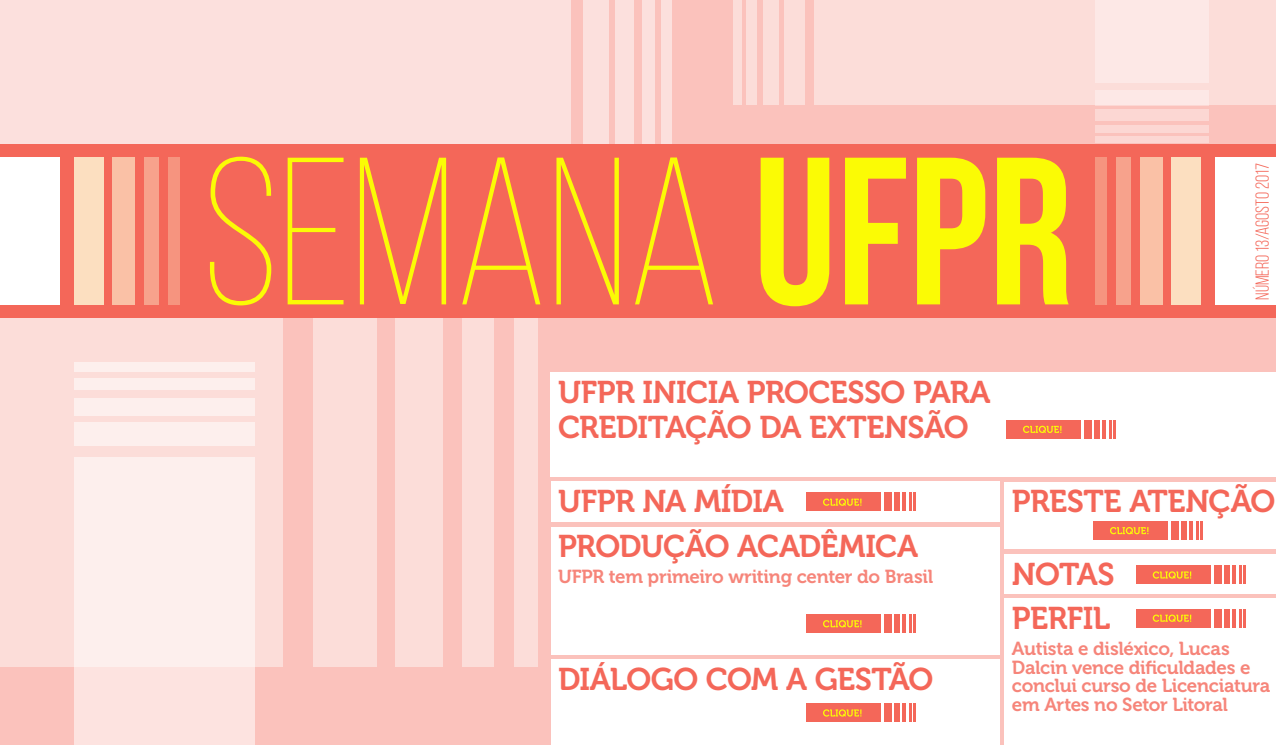
<style>
.page{position:relative;width:1276px;height:745px;background:#fff}
.page>*{position:absolute;margin:0;border:0;box-sizing:border-box;transform-origin:0 0}
.t1{font:31.25px/35px "Museo 700";letter-spacing:-.02em;color:#f46759}
.t2{font:18.75px/18.8px "Museo 700";letter-spacing:-.015em;color:#f6857a}
.t3{font:18.75px "Bebas Neue";letter-spacing:-.005em;color:#f46759}
</style>
<div class="page">
<div style="left:0;top:0;width:1276px;height:744px;background:#fbc2bc"></div>
<div style="left:1095px;top:136px;width:114px;height:7px;background:#fcd7d3"></div>
<div style="left:1095px;top:125px;width:114px;height:8px;background:#fcd7d3"></div>
<div style="left:1095px;top:109px;width:114px;height:11px;background:#fcd7d3"></div>
<div style="left:733px;top:0;width:8px;height:105px;background:#fcddd9"></div>
<div style="left:746px;top:0;width:10px;height:105px;background:#fcddd9"></div>
<div style="left:763px;top:0;width:16px;height:105px;background:#fcddd9"></div>
<div style="left:784px;top:0;width:20px;height:105px;background:#fcddd9"></div>
<div style="left:814px;top:0;width:462px;height:105px;background:linear-gradient(to right,#fcdcd8,#fde3e0)"></div>
<div style="left:74px;top:457px;width:181px;height:287px;background:#fde3e0"></div>
<div style="left:514px;top:157px;width:24px;height:509px;background:#fcddd9"></div>
<div style="left:462px;top:157px;width:31px;height:509px;background:#fcddd9"></div>
<div style="left:396px;top:157px;width:47px;height:509px;background:#fcddd9"></div>
<div style="left:314px;top:157px;width:63px;height:509px;background:#fcddd9"></div>
<svg style="left:0;top:318px;width:282px;height:348px;fill:#fdefed"></svg>
<div style="left:661px;top:0;width:11px;height:180px;background:#fce0dd"></div>
<div style="left:642px;top:0;width:13px;height:180px;background:#fce0dd"></div>
<div style="left:615px;top:0;width:19px;height:180px;background:#fce0dd"></div>
<div style="left:584px;top:0;width:25px;height:180px;background:#fce0dd"></div>
<div style="left:0;top:0;width:571px;height:180px;background:#fce0dd"></div>
<div style="left:0;top:144px;width:1276px;height:174px;background:#f46759"></div>
<div style="left:551px;top:372px;width:725px;height:104px;background:#fff"></div>
<div style="left:1005px;top:598px;width:271px;height:146px;background:#fff"></div>
<div style="left:1005px;top:481px;width:271px;height:67px;background:#fff"></div>
<hr style="left:1195px;top:521px;width:3px;height:18px;background:#f46759">
<hr style="left:1200px;top:521px;width:3px;height:18px;background:#f46759">
<hr style="left:1189px;top:521px;width:4px;height:18px;background:#f46759">
<div style="left:1181px;top:521px;width:6px;height:18px;background:#f46759"></div>
<div style="left:1170px;top:521px;width:8px;height:18px;background:#f46759"></div>
<div style="left:1093px;top:521px;width:74px;height:18px;background:#f46759"></div>
<svg style="left:1110px;top:527px;width:38px;height:7px"></svg>
<div style="left:551px;top:526px;width:448px;height:128px;background:#fff"></div>
<hr style="left:909px;top:614px;width:3px;height:18px;background:#f46759">
<hr style="left:913px;top:614px;width:3px;height:18px;background:#f46759">
<hr style="left:902px;top:614px;width:4px;height:18px;background:#f46759">
<div style="left:894px;top:614px;width:6px;height:18px;background:#f46759"></div>
<div style="left:884px;top:614px;width:7px;height:18px;background:#f46759"></div>
<div style="left:806px;top:614px;width:74px;height:18px;background:#f46759"></div>
<svg style="left:823px;top:620px;width:38px;height:7px"></svg>
<hr style="left:1108px;top:419px;width:3px;height:19px;background:#f46759">
<hr style="left:1113px;top:419px;width:3px;height:19px;background:#f46759">
<hr style="left:1102px;top:419px;width:4px;height:19px;background:#f46759">
<div style="left:1094px;top:419px;width:6px;height:19px;background:#f46759"></div>
<div style="left:1083px;top:419px;width:8px;height:19px;background:#f46759"></div>
<div style="left:1006px;top:419px;width:74px;height:19px;background:#f46759"></div>
<svg style="left:1023px;top:425px;width:38px;height:8px"></svg>
<div style="left:551px;top:659px;width:448px;height:85px;background:#fff"></div>
<hr style="left:909px;top:703px;width:3px;height:18px;background:#f46759">
<hr style="left:913px;top:703px;width:3px;height:18px;background:#f46759">
<hr style="left:902px;top:703px;width:4px;height:18px;background:#f46759">
<div style="left:894px;top:703px;width:6px;height:18px;background:#f46759"></div>
<div style="left:884px;top:703px;width:7px;height:18px;background:#f46759"></div>
<div style="left:806px;top:703px;width:74px;height:18px;background:#f46759"></div>
<svg style="left:823px;top:709px;width:38px;height:7px"></svg>
<div style="left:551px;top:481px;width:448px;height:40px;background:#fff"></div>
<div style="left:1005px;top:553px;width:271px;height:40px;background:#fff"></div>
<hr style="left:909px;top:492px;width:3px;height:19px;background:#f46759">
<hr style="left:913px;top:492px;width:3px;height:19px;background:#f46759">
<hr style="left:902px;top:492px;width:4px;height:19px;background:#f46759">
<div style="left:894px;top:492px;width:6px;height:19px;background:#f46759"></div>
<div style="left:884px;top:492px;width:7px;height:19px;background:#f46759"></div>
<div style="left:806px;top:492px;width:74px;height:19px;background:#f46759"></div>
<svg style="left:823px;top:498px;width:38px;height:7px"></svg>
<hr style="left:1238px;top:608px;width:3px;height:19px;background:#f46759">
<hr style="left:1243px;top:608px;width:3px;height:19px;background:#f46759">
<hr style="left:1232px;top:608px;width:4px;height:19px;background:#f46759">
<div style="left:1223px;top:608px;width:6px;height:19px;background:#f46759"></div>
<div style="left:1213px;top:608px;width:8px;height:19px;background:#f46759"></div>
<div style="left:1136px;top:608px;width:74px;height:19px;background:#f46759"></div>
<svg style="left:1152px;top:614px;width:39px;height:7px"></svg>
<svg style="left:210px;top:156px;width:858px;height:150px"></svg>
<div style="left:168px;top:157px;width:11px;height:147px;background:#f6947f"></div>
<div style="left:144px;top:157px;width:14px;height:147px;background:#f7a28c"></div>
<div style="left:112px;top:157px;width:23px;height:147px;background:#fac1a6"></div>
<div style="left:74px;top:157px;width:30px;height:147px;background:#fcdfc0"></div>
<div style="left:0;top:157px;width:59px;height:147px;background:#fff"></div>
<div style="left:1095px;top:157px;width:11px;height:147px;background:#f6947f"></div>
<div style="left:1116px;top:157px;width:15px;height:147px;background:#f7a28c"></div>
<div style="left:1140px;top:157px;width:22px;height:147px;background:#fac1a6"></div>
<div style="left:1171px;top:157px;width:30px;height:147px;background:#fcdfc0"></div>
<div style="left:1215px;top:157px;width:61px;height:147px;background:#fff"></div>
<hr style="left:1238px;top:565px;width:3px;height:18px;background:#f46759">
<hr style="left:1243px;top:565px;width:3px;height:18px;background:#f46759">
<hr style="left:1232px;top:565px;width:4px;height:18px;background:#f46759">
<div style="left:1223px;top:565px;width:6px;height:18px;background:#f46759"></div>
<div style="left:1213px;top:565px;width:8px;height:18px;background:#f46759"></div>
<div style="left:1136px;top:565px;width:74px;height:18px;background:#f46759"></div>
<svg style="left:1152px;top:571px;width:39px;height:7px"></svg>
<p class="t3" style="left:1252px;top:299px;width:138px;rotate:-90deg">Número 13/AGOSTO 2017</p>
<h1 class="t1" style="left:558px;top:375px;width:434px">UFPR INICIA PROCESSO PARA<br>CREDITAÇÃO DA EXTENSÃO</h1>
<h1 class="t1" style="left:558px;top:484px;width:227px">UFPR NA MÍDIA</h1>
<h1 class="t1" style="left:558px;top:529px;width:362px">PRODUÇÃO ACADÊMICA</h1>
<p class="t2" style="left:558px;top:567px;width:377px">UFPR tem primeiro writing center do Brasil</p>
<h1 class="t1" style="left:558px;top:662px;width:377px">DIÁLOGO COM A GESTÃO</h1>
<h1 class="t1" style="left:1012px;top:484px;width:265px">PRESTE ATENÇÃO</h1>
<h1 class="t1" style="left:1012px;top:556px;width:104px">NOTAS</h1>
<h1 class="t1" style="left:1012px;top:600px;width:100px">PERFIL</h1>
<p class="t2" style="left:1012px;top:638px;width:260px">Autista e disléxico, Lucas<br>Dalcin vence dificuldades e conclui curso de Licenciatura em Artes no Setor Litoral</p>
</div>
